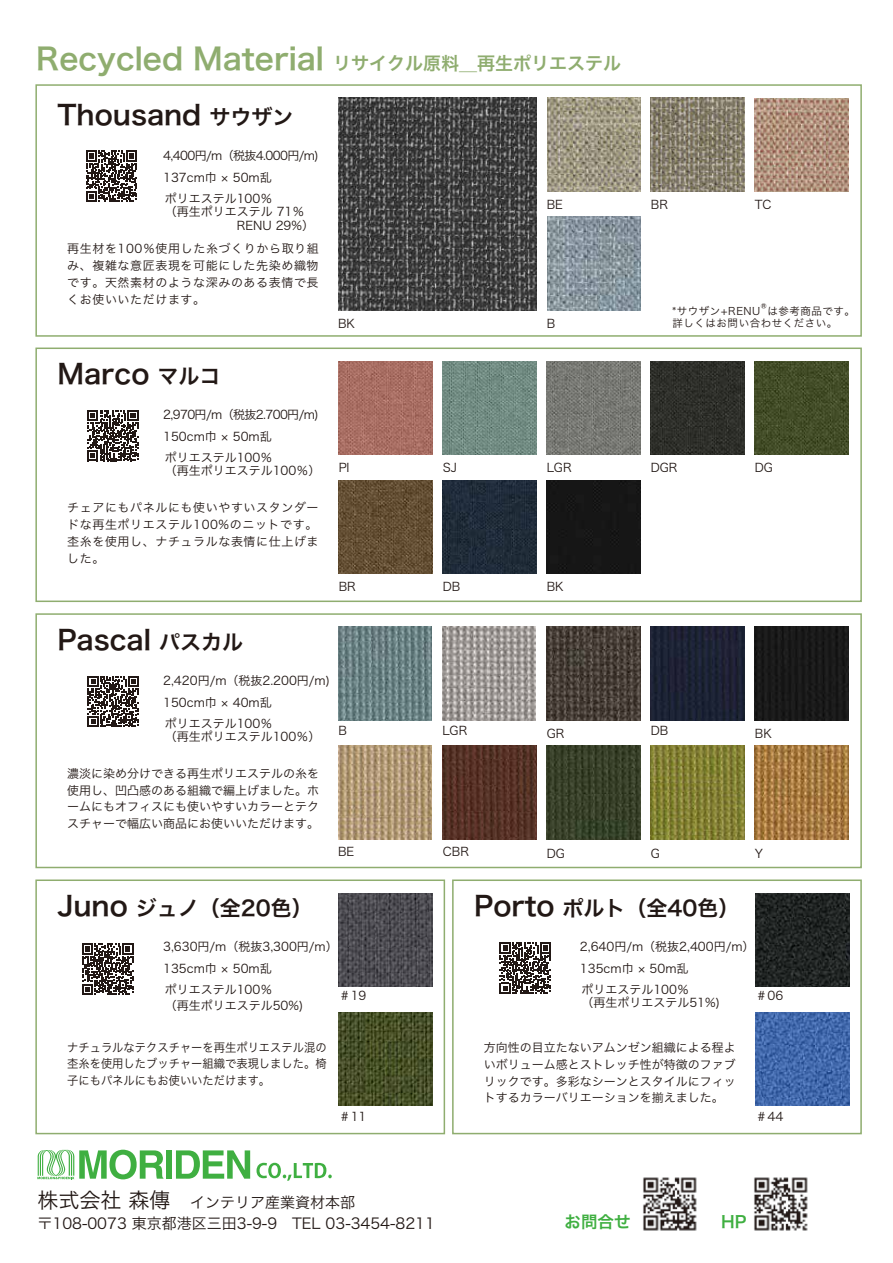
<style>
.page{position:relative;width:893px;height:1263px;background:#fff}
.page>*{position:absolute;margin:0;border:0;box-sizing:border-box;transform-origin:0 0}
.t1{font:30px "Hira Kaku Pro W6";color:#8fad6f}
.t2{font:27px "Hira Kaku Pro W6";color:#221815}
.t3{font:21px "Hira Kaku Pro W6";color:#221815}
.t4{font:16.5px "Hira Kaku Pro W6";color:#3faf41}
.t5{font:15px/21.3px "Hira Kaku Pro W3";color:#221815}
.t6{font:12px/17px "Hira Kaku Pro W3";color:#221815}
.t7{font:12px/16.5px "Hira Kaku Pro W3";color:#221815;text-align:justify;scale:.94 1}
.t8{font:12px "Hira Kaku Pro W3";letter-spacing:-.05em;color:#221815}
.t9{font:12px "Hira Kaku Pro N W3";color:#221815}
.t10{font:10.5px/12.6px "Hira Kaku Pro W3";letter-spacing:.05em;color:#221815}
.s1{font-size:18px}
.s2{font-size:21px}
.s3{font-size:27px}
</style>
<div class="page">
<img style="left:338px;top:98px;width:198px;height:212px">
<img style="left:339px;top:1012px;width:93px;height:94px">
<img style="left:339px;top:893px;width:93px;height:93px">
<img style="left:339px;top:480px;width:93px;height:94px">
<img style="left:339px;top:361px;width:93px;height:94px">
<img style="left:443px;top:361px;width:93px;height:94px">
<img style="left:547px;top:361px;width:93px;height:94px">
<img style="left:443px;top:480px;width:93px;height:94px">
<div style="left:547px;top:480px;width:93px;height:94px;background:#161616"></div>
<img style="left:547px;top:217px;width:93px;height:93px">
<img style="left:547px;top:98px;width:93px;height:93px">
<img style="left:651px;top:98px;width:93px;height:93px">
<img style="left:755px;top:98px;width:93px;height:93px">
<img style="left:651px;top:361px;width:93px;height:94px">
<img style="left:755px;top:361px;width:93px;height:94px">
<img style="left:547px;top:746px;width:93px;height:93px">
<img style="left:651px;top:746px;width:93px;height:93px">
<img style="left:755px;top:746px;width:93px;height:93px">
<img style="left:755px;top:1012px;width:94px;height:94px">
<img style="left:755px;top:893px;width:94px;height:93px">
<div style="left:35px;top:84px;width:827px;height:253px;border:2px solid #8fad6f"></div>
<div style="left:35px;top:347px;width:827px;height:255px;border:2px solid #8fad6f"></div>
<div style="left:35px;top:613px;width:827px;height:255px;border:2px solid #8fad6f"></div>
<div style="left:35px;top:879px;width:410px;height:255px;border:2px solid #8fad6f"></div>
<div style="left:452px;top:879px;width:410px;height:255px;border:2px solid #8fad6f"></div>
<img style="left:651px;top:627px;width:93px;height:93px">
<img style="left:547px;top:627px;width:93px;height:93px">
<img style="left:443px;top:746px;width:93px;height:93px">
<img style="left:442px;top:627px;width:94px;height:93px">
<img style="left:338px;top:746px;width:94px;height:93px">
<img style="left:338px;top:627px;width:94px;height:93px">
<div style="left:755px;top:627px;width:93px;height:93px;background:#1a1a1a"></div>
<svg style="left:37px;top:1150px;width:126px;height:29px"></svg>
<div style="left:166px;top:1150px;width:6px;height:29px;background:#3faf41"></div>
<svg style="left:176px;top:1150px;width:74px;height:29px"></svg>
<svg style="left:257px;top:1163px;width:75px;height:18px"></svg>
<img style="left:754px;top:1177px;width:54px;height:54px">
<img style="left:643px;top:1177px;width:54px;height:54px">
<svg style="left:86px;top:151px;width:51px;height:51px"></svg>
<svg style="left:87px;top:410px;width:51px;height:51px"></svg>
<svg style="left:88px;top:676px;width:51px;height:51px"></svg>
<svg style="left:82px;top:943px;width:51px;height:52px"></svg>
<svg style="left:500px;top:942px;width:51px;height:51px"></svg>
<h1 class="t1" style="left:36px;top:31px;width:586px">Recycled Material <span class="s1">リサイクル原料＿再生ポリエステル</span></h1>
<h2 class="t2" style="left:57px;top:90px;width:237px">Thousand <span class="s2">サウザン</span></h2>
<p class="t8" style="left:163px;top:145px;width:157px">4,400円/m（税抜4.000円/m)</p>
<p class="t6" style="left:163px;top:166px;width:111px;line-height:20.9px">137cm巾 × 50m乱ポリエステル100％</p>
<p class="t6" style="left:165px;top:204px;width:157px;line-height:13.5px">（再生ポリエステル 71％ 　　　　　　　RENU 29%）</p>
<p class="t6" style="left:67px;top:239px;width:253px;text-align:justify">再生材を100％使用した糸づくりから取り組み、複雑な意匠表現を可能にした先染め織物です。天然素材のような深みのある表情で長くお使いいただけます。</p>
<h2 class="t2" style="left:57px;top:349px;width:165px">Marco <span class="s2">マルコ</span></h2>
<p class="t8" style="left:163px;top:404px;width:157px">2,970円/m（税抜2.700円/m)</p>
<p class="t6" style="left:163px;top:425px;width:111px;line-height:20.9px">150cm巾 × 50m乱ポリエステル100％</p>
<p class="t6" style="left:165px;top:461px;width:157px">（再生ポリエステル100％）</p>
<p class="t6" style="left:67px;top:498px;width:253px;text-align:justify">チェアにもパネルにも使いやすいスタンダードな再生ポリエステル100%のニットです。杢糸を使用し、ナチュラルな表情に仕上げました。</p>
<p class="t6" style="left:338px;top:314px;width:19px">BK</p>
<p class="t6" style="left:339px;top:458px;width:12px">PI</p>
<p class="t6" style="left:339px;top:577px;width:19px">BR</p>
<h2 class="t2" style="left:57px;top:615px;width:187px">Pascal <span class="s2">パスカル</span></h2>
<p class="t6" style="left:163px;top:671px;width:168px">2,420円/m（税抜2.200円/m)</p>
<p class="t9" style="left:547px;top:193px;width:18px">BE</p>
<p class="t6" style="left:547px;top:314px;width:10px">B</p>
<p class="t6" style="left:443px;top:458px;width:16px">SJ</p>
<p class="t6" style="left:547px;top:458px;width:26px">LGR</p>
<p class="t6" style="left:443px;top:577px;width:19px">DB</p>
<p class="t6" style="left:547px;top:577px;width:19px">BK</p>
<p class="t6" style="left:651px;top:195px;width:19px">BR</p>
<p class="t6" style="left:755px;top:195px;width:18px">TC</p>
<p class="t10" style="left:672px;top:304px;width:184px">*サウザン+RENU®は参考商品です。詳しくはお問い合わせください。</p>
<p class="t6" style="left:651px;top:458px;width:28px">DGR</p>
<p class="t6" style="left:755px;top:458px;width:20px">DG</p>
<p class="t6" style="left:163px;top:691px;width:111px;line-height:20.9px">150cm巾 × 40m乱ポリエステル100％</p>
<p class="t6" style="left:165px;top:727px;width:157px">（再生ポリエステル100％）</p>
<p class="t6" style="left:67px;top:764px;width:253px;line-height:16.5px;text-align:justify">濃淡に染め分けできる再生ポリエステルの糸を使用し、凹凸感のある組織で編上げました。ホームにもオフィスにも使いやすいカラーとテクスチャーで幅広い商品にお使いいただけます。</p>
<p class="t6" style="left:338px;top:721px;width:10px">B</p>
<p class="t6" style="left:442px;top:721px;width:26px">LGR</p>
<p class="t6" style="left:547px;top:724px;width:19px">GR</p>
<p class="t6" style="left:651px;top:721px;width:19px">DB</p>
<p class="t6" style="left:755px;top:724px;width:19px">BK</p>
<p class="t6" style="left:443px;top:842px;width:28px">CBR</p>
<p class="t6" style="left:338px;top:842px;width:18px">BE</p>
<p class="t6" style="left:547px;top:844px;width:20px">DG</p>
<p class="t6" style="left:651px;top:844px;width:11px">G</p>
<p class="t6" style="left:755px;top:844px;width:10px">Y</p>
<h3 class="t3" style="left:57px;top:889px;width:257px"><span class="s3">Juno</span> ジュノ（全20色）</h3>
<p class="t6" style="left:163px;top:937px;width:176px">3,630円/m（税抜3,300円/m）</p>
<p class="t6" style="left:163px;top:957px;width:111px;line-height:20.9px">135cm巾 × 50m乱ポリエステル100％</p>
<p class="t6" style="left:165px;top:996px;width:140px">（再生ポリエステル50%)</p>
<p class="t7" style="left:67px;top:1038px;width:278px">ナチュラルなテクスチャーを再生ポリエステル混の杢糸を使用したブッチャー組織で表現しました。椅子にもパネルにもお使いいただけます。</p>
<p class="t6" style="left:339px;top:986px;width:29px">＃19</p>
<p class="t6" style="left:339px;top:1107px;width:29px">＃11</p>
<h3 class="t3" style="left:474px;top:889px;width:267px"><span class="s3">Porto</span> ポルト（全40色）</h3>
<p class="t6" style="left:580px;top:937px;width:176px">2,640円/m（税抜2,400円/m）</p>
<p class="t6" style="left:580px;top:957px;width:111px;line-height:20.9px">135cm巾 × 50m乱ポリエステル100％</p>
<p class="t6" style="left:581px;top:993px;width:140px">（再生ポリエステル51%)</p>
<p class="t6" style="left:755px;top:986px;width:29px">＃06</p>
<p class="t6" style="left:484px;top:1039px;width:253px;text-align:justify">方向性の目立たないアムンゼン組織による程よいボリューム感とストレッチ性が特徴のファブリックです。多彩なシーンとスタイルにフィットするカラーバリエーションを揃えました。</p>
<p class="t6" style="left:755px;top:1107px;width:29px">＃44</p>
<p class="t5" style="left:38px;top:1190px;width:399px"><span class="s2">株式会社 森傳</span> インテリア産業資材本部〒108-0073 東京都港区三田3-9-9　TEL 03-3454-8211</p>
<h3 class="t4" style="left:565px;top:1206px;width:67px">お問合せ</h3>
<h3 class="t4" style="left:721px;top:1206px;width:27px">HP</h3>
</div>
